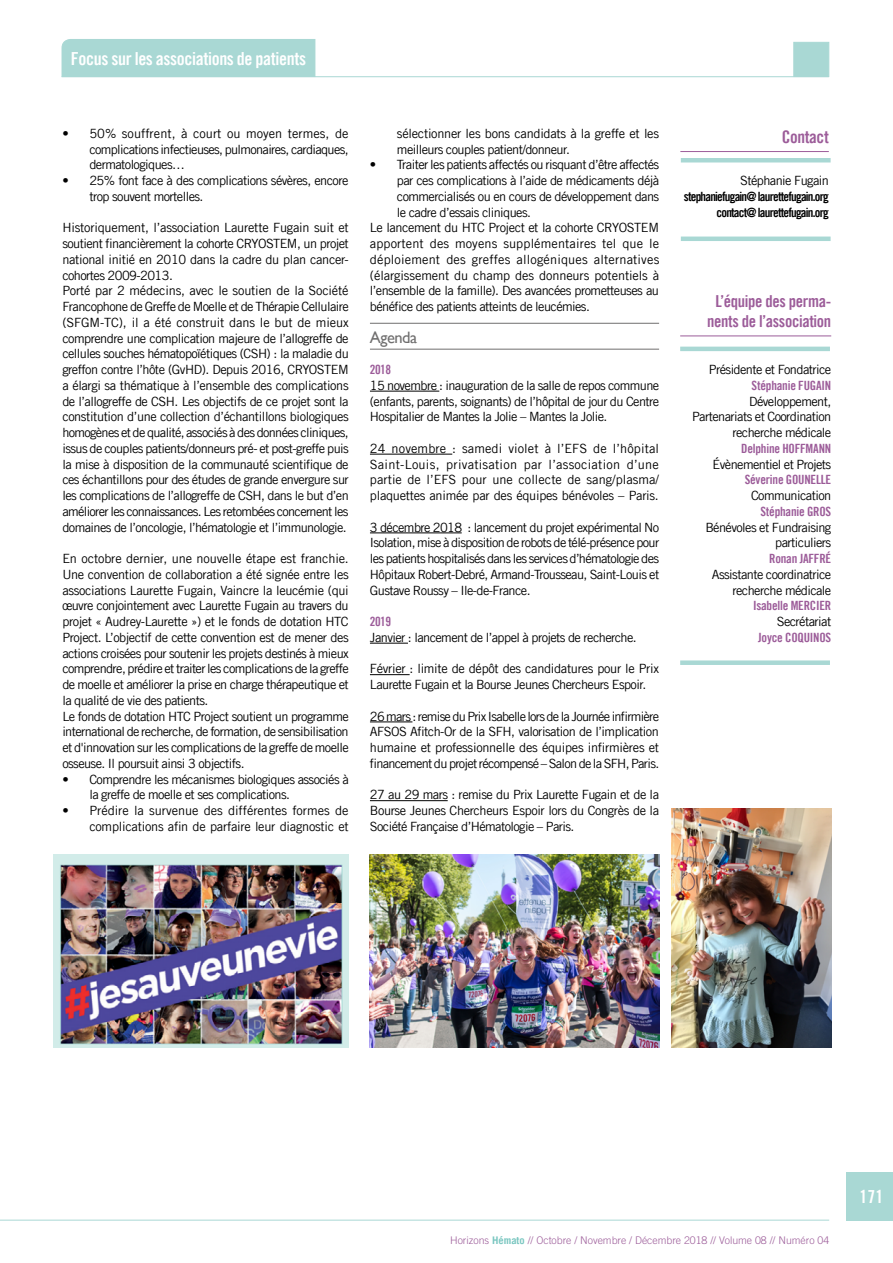
<style>
.page{position:relative;width:893px;height:1263px;background:#fff}
.page>*{position:absolute;margin:0;border:0;box-sizing:border-box;transform-origin:0 0}
.t1{font:18px "Trade Gothic LT Bold Cond Twenty";letter-spacing:-.02em;color:#fff}
.t2{font:17.4px "Trade Gothic LT Bold Cond Twenty";letter-spacing:-.02em;color:#9c5c99}
.t3{font:16.5px/19.8px "Trade Gothic LT Bold Cond Twenty";letter-spacing:-.02em;color:#9c5c99;text-align:center}
.t4{font:16.5px "Gill Sans";letter-spacing:-.03em;color:#706f6f}
.t5{font:12.75px/15.8px "Trade Gothic LT Com";letter-spacing:-.045em;color:#000;text-align:justify}
.t6{font:12.75px/15.8px "Trade Gothic LT Com";letter-spacing:-.02em;color:#000;text-align:right}
.t7{font:12.75px "Trade Gothic LT Bold Cond Twenty";letter-spacing:-.015em;color:#9c5c99}
.t8{font:12.75px "Trade Gothic LT Com";letter-spacing:.01em;color:#000}
.t9{font:12.75px/15.8px "Trade Gothic LT Bold Cond Twenty";letter-spacing:-.06em;color:#000;text-align:right}
.t10{font:12.75px "Trade Gothic LT Com";letter-spacing:-.01em;color:#000}
.t11{font:300 10.5px "Trade Gothic LT Com";color:#9c5c99}
.s1{font-family:"Trade Gothic LT";font-weight:700;color:#79c6c0}
</style>
<div class="page">
<hr style="left:0;top:1220px;width:829px;height:1px;background:#a9d8d4">
<hr style="left:62px;top:76px;width:767px;height:1px;background:#a9d8d4">
<div style="left:793px;top:42px;width:36px;height:35px;background:#a9d8d4;border:1px solid #a9d8d4"></div>
<div style="left:847px;top:1172px;width:46px;height:48px;background:#a9d8d4"></div>
<div style="left:61px;top:39px;width:255px;height:38px;background:#a9d8d4"></div>
<hr style="left:370px;top:323px;width:289px;height:1px;background:#706f6f">
<hr style="left:370px;top:349px;width:289px;height:1px;background:#706f6f">
<hr style="left:370px;top:391px;width:69px;height:1px;background:#000">
<hr style="left:370px;top:454px;width:82px;height:1px;background:#000">
<hr style="left:370px;top:533px;width:92px;height:1px;background:#000">
<hr style="left:370px;top:643px;width:38px;height:1px;background:#000">
<hr style="left:370px;top:674px;width:40px;height:1px;background:#000">
<hr style="left:370px;top:722px;width:42px;height:1px;background:#000">
<hr style="left:370px;top:800px;width:78px;height:1px;background:#000">
<hr style="left:680px;top:151px;width:149px;height:1px;background:#9c5c99">
<hr style="left:681px;top:158px;width:150px;height:4px;background:#a9d8d4">
<hr style="left:681px;top:237px;width:150px;height:4px;background:#a9d8d4">
<hr style="left:680px;top:336px;width:151px;height:1px;background:#9c5c99">
<hr style="left:680px;top:347px;width:150px;height:4px;background:#a9d8d4">
<div style="left:680px;top:660px;width:150px;height:5px;background:#a9d8d4"></div>
<img style="left:54px;top:855px;width:295px;height:192px">
<img style="left:370px;top:855px;width:289px;height:192px">
<img style="left:672px;top:808px;width:160px;height:239px">
<h1 class="t1" style="left:71px;top:47px;width:237px">Focus sur les associations de patients</h1>
<p class="t5" style="left:89px;top:125px;width:261px;text-indent:-27px">• 50% souffrent, à court ou moyen termes, de complications infectieuses, pulmonaires, cardiaques, dermatologiques…</p>
<p class="t5" style="left:89px;top:172px;width:261px;text-indent:-27px">• 25% font face à des complications sévères, encore trop souvent mortelles.</p>
<p class="t5" style="left:62px;top:220px;width:288px;text-align:left">Historiquement, l’association Laurette Fugain suit et soutient financièrement la cohorte CRYOSTEM, un projet national initié en 2010 dans la cadre du plan cancer&shy;cohortes 2009-2013.<br>Porté par 2 médecins, avec le soutien de la Société Francophone de Greffe de Moelle et de Thérapie Cellulaire (SFGM-TC), il a été construit dans le but de mieux comprendre une complication majeure de l’allogreffe de cellules souches hématopoïétiques (CSH) : la maladie du greffon contre l’hôte (GvHD). Depuis 2016, CRYOSTEM a élargi sa thématique à l’ensemble des complications de l’allogreffe de CSH. Les objectifs de ce projet sont la constitution d’une collection d’échantillons biologiques homogènes et de qualité, associés à des données cliniques, issus de couples patients/donneurs pré- et post-greffe puis la mise à disposition de la communauté scientifique de ces échantillons pour des études de grande envergure sur les complications de l’allogreffe de CSH, dans le but d’en améliorer les connaissances. Les retombées concernent les domaines de l’oncologie, l’hématologie et l’immunologie.</p>
<p class="t5" style="left:62px;top:550px;width:288px;text-align:left">En octobre dernier, une nouvelle étape est franchie.<br>Une convention de collaboration a été signée entre les associations Laurette Fugain, Vaincre la leucémie (qui œuvre conjointement avec Laurette Fugain au travers du projet « Audrey-Laurette ») et le fonds de dotation HTC Project. L’objectif de cette convention est de mener des actions croisées pour soutenir les projets destinés à mieux comprendre, prédire et traiter les complications de la greffe de moelle et améliorer la prise en charge thérapeutique et la qualité de vie des patients.<br>Le fonds de dotation HTC Project soutient un programme international de recherche, de formation, de sensibilisation et d'innovation sur les complications de la greffe de moelle osseuse. Il poursuit ainsi 3 objectifs.</p>
<p class="t5" style="left:89px;top:771px;width:261px;text-indent:-27px">• Comprendre les mécanismes biologiques associés à la greffe de moelle et ses complications.</p>
<p class="t6" style="left:62px;top:802px;width:288px">• Prédire la survenue des différentes formes de complications afin de parfaire leur diagnostic et</p>
<p class="t6" style="left:397px;top:125px;width:264px;text-align:left">sélectionner les bons candidats à la greffe et les meilleurs couples patient/donneur.</p>
<p class="t5" style="left:370px;top:157px;width:291px">• Traiter les patients affectés ou risquant d’être affectés</p>
<p class="t5" style="left:397px;top:172px;width:264px">par ces complications à l’aide de médicaments déjà</p>
<p class="t5" style="left:397px;top:188px;width:264px">commercialisés ou en cours de développement dans</p>
<p class="t5" style="left:397px;top:204px;width:136px">le cadre d’essais cliniques.</p>
<p class="t5" style="left:370px;top:220px;width:290px">Le lancement du HTC Project et la cohorte CRYOSTEM</p>
<p class="t8" style="left:370px;top:236px;width:291px">apportent des moyens supplémentaires tel que le</p>
<p class="t8" style="left:370px;top:252px;width:291px">déploiement des greffes allogéniques alternatives</p>
<p class="t10" style="left:370px;top:267px;width:291px">(élargissement du champ des donneurs potentiels à</p>
<p class="t5" style="left:370px;top:283px;width:291px">l’ensemble de la famille). Des avancées prometteuses au</p>
<p class="t5" style="left:370px;top:298px;width:221px">bénéfice des patients atteints de leucémies.</p>
<p class="t4" style="left:370px;top:327px;width:49px">Agenda</p>
<p class="t7" style="left:370px;top:362px;width:23px">2018</p>
<p class="t5" style="left:370px;top:377px;width:291px">15 novembre : inauguration de la salle de repos commune (enfants, parents, soignants) de l’hôpital de jour du Centre Hospitalier de Mantes la Jolie – Mantes la Jolie.</p>
<p class="t5" style="left:370px;top:440px;width:291px">24 novembre : samedi violet à l’EFS de l’hôpital Saint-Louis, privatisation par l’association d’une partie de l’EFS pour une collecte de sang/plasma/ plaquettes animée par des équipes bénévoles – Paris.</p>
<p class="t5" style="left:370px;top:519px;width:291px">3 décembre 2018 : lancement du projet expérimental No Isolation, mise à disposition de robots de télé-présence pour les patients hospitalisés dans les services d’hématologie des Hôpitaux Robert-Debré, Armand-Trousseau, Saint-Louis et Gustave Roussy – Ile-de-France.</p>
<p class="t7" style="left:370px;top:614px;width:23px">2019</p>
<p class="t5" style="left:370px;top:629px;width:268px">Janvier : lancement de l’appel à projets de recherche.</p>
<p class="t5" style="left:370px;top:661px;width:291px">Février : limite de dépôt des candidatures pour le Prix<br>Laurette Fugain et la Bourse Jeunes Chercheurs Espoir.</p>
<p class="t5" style="left:370px;top:708px;width:291px">26 mars : remise du Prix Isabelle lors de la Journée infirmière AFSOS Afitch-Or de la SFH, valorisation de l’implication humaine et professionnelle des équipes infirmières et financement du projet récompensé – Salon de la SFH, Paris.</p>
<p class="t5" style="left:370px;top:787px;width:291px">27 au 29 mars : remise du Prix Laurette Fugain et de la Bourse Jeunes Chercheurs Espoir lors du Congrès de la Société Française d’Hématologie – Paris.</p>
<h2 class="t2" style="left:782px;top:126px;width:49px">Contact</h2>
<p class="t5" style="left:740px;top:172px;width:90px">Stéphanie Fugain</p>
<p class="t9" style="left:684px;top:188px;width:146px">stephaniefugain@ laurettefugain.org contact@ laurettefugain.org</p>
<p class="t3" style="left:707px;top:292px;width:126px">L’équipe des perma&shy;nents de l’association</p>
<p class="t5" style="left:709px;top:361px;width:124px">Présidente et Fondatrice</p>
<p class="t7" style="left:752px;top:378px;width:81px">Stéphanie FUGAIN</p>
<p class="t5" style="left:692px;top:393px;width:141px;text-align:right">Développement,<br>Partenariats et Coordination recherche médicale</p>
<p class="t7" style="left:741px;top:440px;width:92px">Delphine HOFFMANN</p>
<p class="t5" style="left:713px;top:456px;width:120px">Évènementiel et Projets</p>
<p class="t7" style="left:745px;top:472px;width:88px">Séverine GOUNELLE</p>
<p class="t5" style="left:751px;top:487px;width:82px">Communication</p>
<p class="t7" style="left:760px;top:503px;width:72px">Stéphanie GROS</p>
<p class="t5" style="left:705px;top:519px;width:127px;text-align:right">Bénévoles et Fundraising particuliers</p>
<p class="t7" style="left:769px;top:551px;width:64px">Ronan JAFFRÉ</p>
<p class="t5" style="left:712px;top:566px;width:121px;text-align:right">Assistante coordinatrice recherche médicale</p>
<p class="t7" style="left:753px;top:598px;width:80px">Isabelle MERCIER</p>
<p class="t5" style="left:777px;top:613px;width:56px">Secrétariat</p>
<p class="t7" style="left:758px;top:629px;width:74px">Joyce COQUINOS</p>
<p class="t11" style="left:450px;top:1234px;width:381px">Horizons <span class="s1">Hémato</span> // Octobre / Novembre / Décembre 2018 // Volume 08 // Numéro 04</p>
<h1 class="t1" style="left:860px;top:1185px;width:25px">171</h1>
</div>
